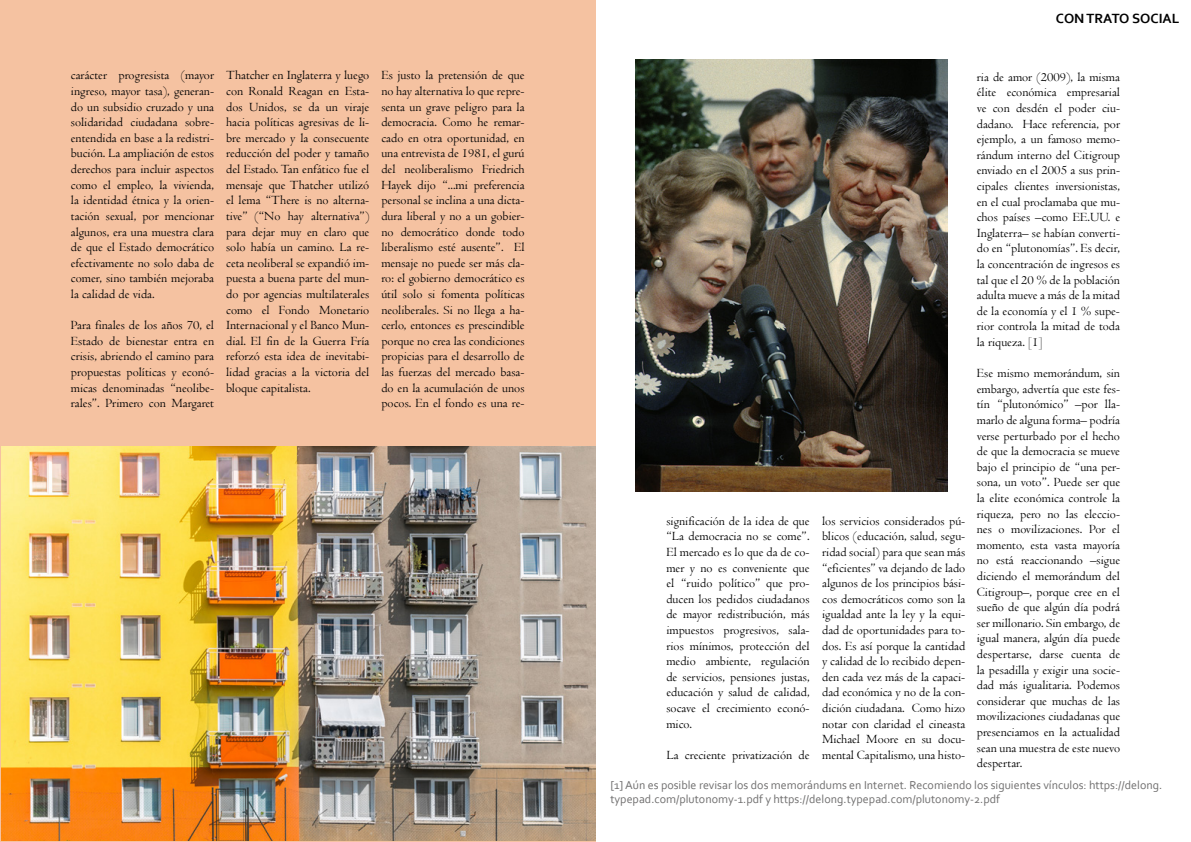
<style>
.page{position:relative;width:1191px;height:842px;background:#fff}
.page>*{position:absolute;margin:0;border:0;box-sizing:border-box;transform-origin:0 0}
.t1{font:700 14px "Corbel";color:#000}
.t2{font:13px/15.6px "Centaur";color:#000;text-align:justify}
.t3{font:12px/14.4px "Corbel";color:#706f6f}
</style>
<div class="page">
<div style="left:0;top:1px;width:595px;height:841px;background:#f5c2a1"></div>
<img style="left:2px;top:446px;width:593px;height:394px">
<img style="left:636px;top:60px;width:311px;height:431px">
<p class="t2" style="left:71px;top:68px;width:145px">carácter progresista (mayor ingreso, mayor tasa), generan&shy;do un subsidio cruzado y una solidaridad ciudadana sobre&shy;entendida en base a la redistri&shy;bución. La ampliación de estos derechos para incluir aspectos como el empleo, la vivienda, la identidad étnica y la orien&shy;tación sexual, por mencionar algunos, era una muestra clara de que el Estado democrático efectivamente no solo daba de comer, sino también mejoraba la calidad de vida.</p>
<p class="t2" style="left:71px;top:317px;width:145px">Para finales de los años 70, el Estado de bienestar entra en crisis, abriendo el camino para propuestas políticas y econó&shy;micas denominadas “neolibe&shy;rales”. Primero con Margaret</p>
<p class="t2" style="left:226px;top:68px;width:145px">Thatcher en Inglaterra y luego con Ronald Reagan en Esta&shy;dos Unidos, se da un viraje hacia políticas agresivas de li&shy;bre mercado y la consecuente reducción del poder y tamaño del Estado. Tan enfático fue el mensaje que Thatcher utilizó el lema “There is no alterna&shy;tive” (“No hay alternativa”) para dejar muy en claro que solo había un camino. La re&shy;ceta neoliberal se expandió im&shy;puesta a buena parte del mun&shy;do por agencias multilaterales como el Fondo Monetario Internacional y el Banco Mun&shy;dial. El fin de la Guerra Fría reforzó esta idea de inevitabi&shy;lidad gracias a la victoria del bloque capitalista.</p>
<p class="t2" style="left:381px;top:68px;width:145px">Es justo la pretensión de que no hay alternativa lo que repre&shy;senta un grave peligro para la democracia. Como he remar&shy;cado en otra oportunidad, en una entrevista de 1981, el gurú del neoliberalismo Friedrich Hayek dijo “...mi preferencia personal se inclina a una dicta&shy;dura liberal y no a un gobier&shy;no democrático donde todo liberalismo esté ausente”. El mensaje no puede ser más cla&shy;ro: el gobierno democrático es útil solo si fomenta políticas neoliberales. Si no llega a ha&shy;cerlo, entonces es prescindible porque no crea las condiciones propicias para el desarrollo de las fuerzas del mercado basa&shy;do en la acumulación de unos pocos. En el fondo es una re-</p>
<p class="t1" style="left:1055px;top:9px;width:125px">CON TRATO SOCIAL</p>
<p class="t2" style="left:976px;top:69px;width:145px">ria de amor (2009), la misma élite económica empresarial ve con desdén el poder ciu&shy;dadano. Hace referencia, por ejemplo, a un famoso memo&shy;rándum interno del Citigroup enviado en el 2005 a sus prin&shy;cipales clientes inversionistas, en el cual proclamaba que mu&shy;chos países –como EE.UU. e Inglaterra– se habían converti&shy;do en “plutonomías”. Es decir, la concentración de ingresos es tal que el 20 % de la población adulta mueve a más de la mitad de la economía y el 1 % supe&shy;rior controla la mitad de toda la riqueza. [1]</p>
<p class="t2" style="left:976px;top:365px;width:145px">Ese mismo memorándum, sin embargo, advertía que este fes&shy;tín “plutonómico” –por lla&shy;marlo de alguna forma– podría verse perturbado por el hecho de que la democracia se mueve bajo el principio de “una per&shy;sona, un voto”. Puede ser que la elite económica controle la riqueza, pero no las eleccio&shy;nes o movilizaciones. Por el momento, esta vasta mayoría no está reaccionando –sigue diciendo el memorándum del Citigroup–, porque cree en el sueño de que algún día podrá ser millonario. Sin embargo, de igual manera, algún día puede despertarse, darse cuenta de la pesadilla y exigir una socie&shy;dad más igualitaria. Podemos considerar que muchas de las movilizaciones ciudadanas que presenciamos en la actualidad sean una muestra de este nuevo despertar.</p>
<p class="t3" style="left:610px;top:777px;width:553px">[1] Aún es posible revisar los dos memorándums en Internet. Recomiendo los siguientes vínculos: https://delong. typepad.com/plutonomy-1.pdf y https://delong.typepad.com/plutonomy-2.pdf</p>
<p class="t2" style="left:666px;top:513px;width:145px">significación de la idea de que “La democracia no se come”.<br>El mercado es lo que da de co&shy;mer y no es conveniente que el “ruido político” que pro&shy;ducen los pedidos ciudadanos de mayor redistribución, más impuestos progresivos, sala&shy;rios mínimos, protección del medio ambiente, regulación de servicios, pensiones justas, educación y salud de calidad, socave el crecimiento econó&shy;mico.</p>
<p class="t2" style="left:666px;top:747px;width:145px">La creciente privatización de</p>
<p class="t2" style="left:822px;top:513px;width:145px">los servicios considerados pú&shy;blicos (educación, salud, segu&shy;ridad social) para que sean más “eficientes” va dejando de lado algunos de los principios bási&shy;cos democráticos como son la igualdad ante la ley y la equi&shy;dad de oportunidades para to&shy;dos. Es así porque la cantidad y calidad de lo recibido depen&shy;den cada vez más de la capaci&shy;dad económica y no de la con&shy;dición ciudadana. Como hizo notar con claridad el cineasta Michael Moore en su docu&shy;mental Capitalismo, una histo-</p>
</div>
